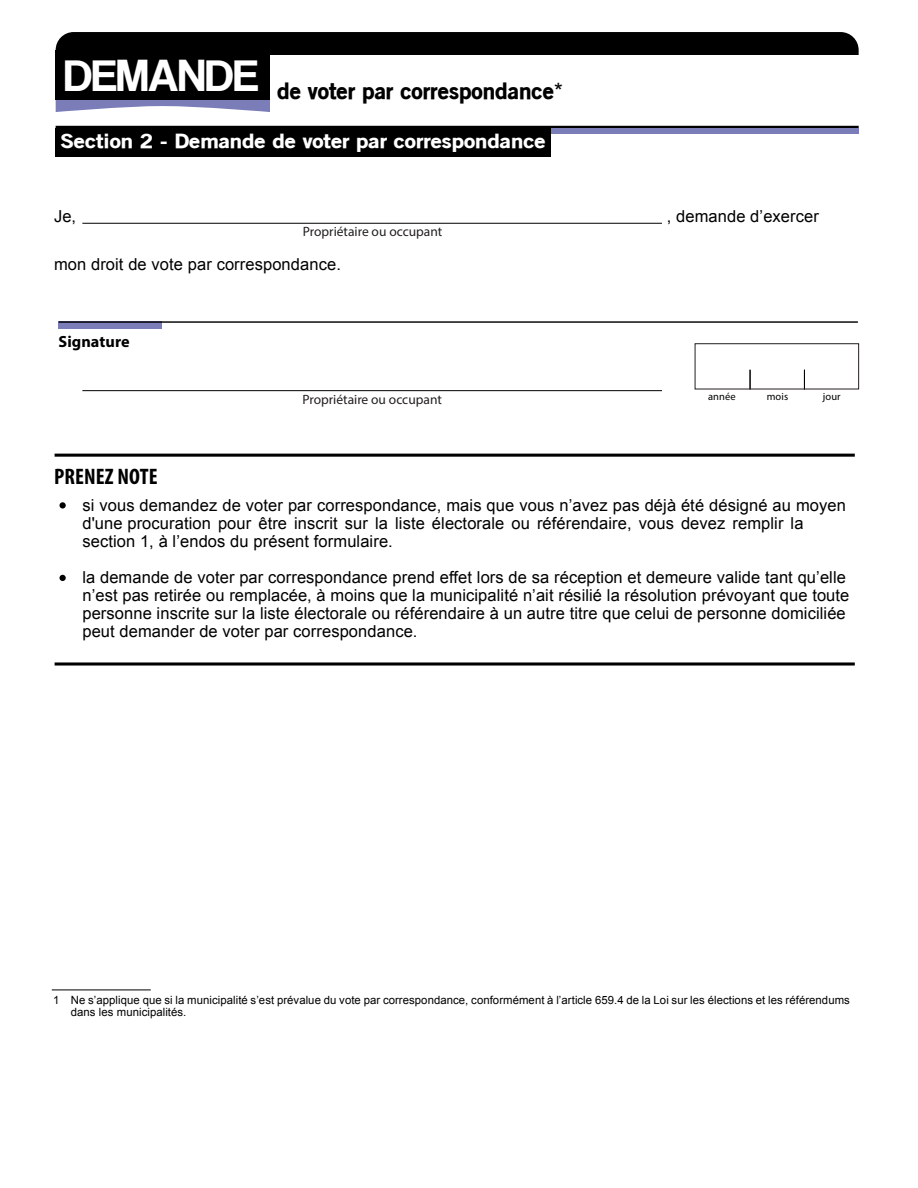
<style>
.page{position:relative;width:918px;height:1188px;background:#fff}
.page>*{position:absolute;margin:0;border:0;box-sizing:border-box;transform-origin:0 0}
.t1{font:900 22.5px "Old Sans";color:#000100}
.t2{font:700 condensed 22.5px "Myriad Pro";letter-spacing:.005em;color:#000}
.t3{font:900 19.5px "Old Sans";color:#fff;scale:1.14 1}
.t4{font:16.5px/18px "Arial";letter-spacing:.005em;color:#000}
.t5{font:700 16.2px "Myriad Pro";letter-spacing:.005em;color:#000}
.t6{font:13.5px "Myriad Pro";color:#231f20}
.t7{font:11.4px/12px "Arial";letter-spacing:.005em;color:#000}
.t8{font:10.5px "Myriad Pro";letter-spacing:.01em;color:#000}
.s1{font-family:"Arial";font-weight:400}
.s2{font-style:inherit}
</style>
<div class="page">
<div style="left:56px;top:32px;width:803px;height:74px;background:#000;border-radius:18px"></div>
<div style="left:50px;top:55px;width:818px;height:55px;background:#fff"></div>
<svg style="left:56px;top:100px;width:214px;height:12px"></svg>
<div style="left:56px;top:50px;width:214px;height:50px;background:#000"></div>
<hr style="left:52px;top:990px;width:99px;height:1px;background:#000">
<hr style="left:56px;top:126px;width:803px;height:4px;background:#000">
<div style="left:96px;top:128px;width:763px;height:5px;background:#7b7db8"></div>
<div style="left:56px;top:128px;width:495px;height:28px;background:#000"></div>
<hr style="left:82px;top:390px;width:580px;height:1px;background:#000">
<div style="left:59px;top:321px;width:103px;height:8px;background:#7b7db8"></div>
<hr style="left:59px;top:321px;width:799px;height:2px;background:#000">
<hr style="left:82px;top:223px;width:580px;height:1px;background:#000">
<svg style="left:750px;top:370px;width:1px;height:17px"></svg>
<svg style="left:804px;top:370px;width:1px;height:17px"></svg>
<div style="left:695px;top:343px;width:164px;height:46px;border:1px solid #231f20"></div>
<hr style="left:55px;top:454px;width:800px;height:3px;background:#000">
<svg style="left:55px;top:662px;width:800px;height:4px;background:#3b3b3b"></svg>
<div style="left:60px;top:502px;width:6px;height:7px;background:#000;border-radius:50%"></div>
<svg style="left:60px;top:575px;width:6px;height:6px"></svg>
<h1 class="t1" style="left:64px;top:76px;width:500px"><sup>DEMANDE</sup> de voter par correspondance<span class="s1">*</span></h1>
<p class="t3" style="left:60px;top:128px;width:427px">Section 2 - Demande de voter par correspondance</p>
<p class="t4" style="left:54px;top:207px;width:24px">Je,</p>
<p class="t4" style="left:667px;top:207px;width:154px">, demande d’exercer</p>
<p class="t4" style="left:54px;top:255px;width:288px">mon droit de vote par correspondance.</p>
<p class="t6" style="left:303px;top:223px;width:141px">Propriétaire ou occupant</p>
<p class="t5" style="left:59px;top:331px;width:73px">Signature</p>
<h1 class="t2" style="left:54px;top:462px;width:105px">PRENEZ NOTE</h1>
<p class="t6" style="left:302px;top:391px;width:141px">Propriétaire ou occupant</p>
<p class="t8" style="left:708px;top:390px;width:29px">année</p>
<p class="t8" style="left:767px;top:390px;width:23px">mois</p>
<p class="t8" style="left:823px;top:390px;width:19px">jour</p>
<p class="t4" style="left:82px;top:496px;width:765px">si vous demandez de voter par correspondance, mais que vous n’avez pas <span class="s2">déjà</span> été désigné au moyen <span class="s2">d'une</span> procuration pour être inscrit sur la liste électorale ou référendaire, vous devez remplir la <span class="s2">section 1, à</span> l’endos du présent formulaire.</p>
<p class="t4" style="left:82px;top:568px;width:769px">la demande de voter par correspondance prend effet lors de sa réception et demeure valide tant qu’elle n’est pas retirée ou remplacée, à moins que la municipalité n’ait résilié la résolution prévoyant que toute personne inscrite sur la liste électorale ou référendaire à un autre titre que celui de personne domiciliée peut demander de voter par correspondance.</p>
<p class="t7" style="left:53px;top:994px;width:8px">1</p>
<p class="t7" style="left:71px;top:994px;width:781px">Ne s’applique que si la municipalité s’est prévalue du vote par correspondance, conformément à l’article 659.4 de la Loi sur les élections et les référendums dans les municipalités.</p>
</div>
